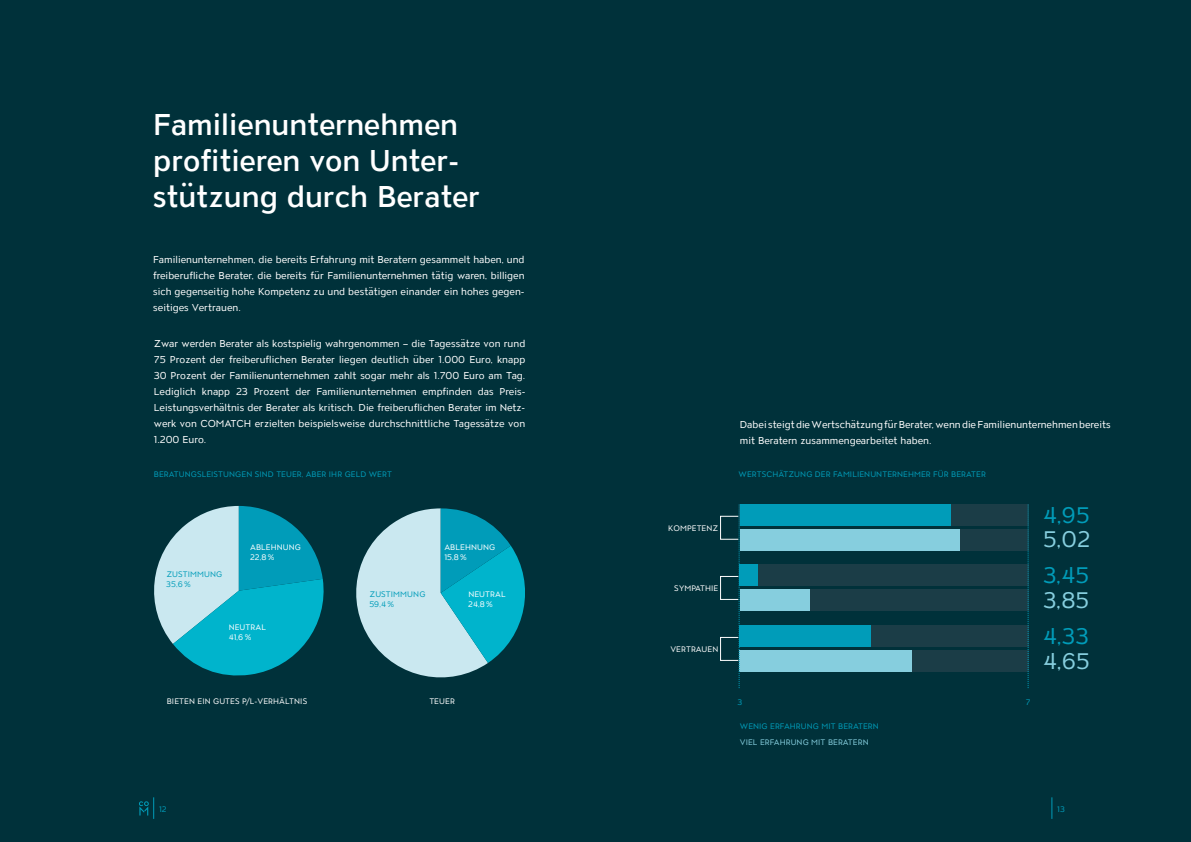
<style>
.page{position:relative;width:1191px;height:842px;background:#00313a}
.page>*{position:absolute;margin:0;border:0;box-sizing:border-box;transform-origin:0 0}
.t1{font:500 30px/36px "ATC Overlook";color:#fff}
.t2{font:22.5px "ATC Overlook";color:#009cb9}
.t3{font:22.5px "ATC Overlook";color:#86cede}
.t4{font:10px/16px "ATC Overlook";color:#fff;text-align:justify}
.t5{font:8px/10px "ATC Overlook";letter-spacing:.01em;color:#009cb9}
.t6{font:8px/10px "ATC Overlook";letter-spacing:.01em;color:#fff}
.t7{font:8px "ATC Overlook";letter-spacing:.01em;color:#86cede}
</style>
<div class="page">
<div style="left:739px;top:504px;width:289px;height:22px;background:#1b3d47"></div>
<div style="left:739px;top:504px;width:211px;height:22px;background:#009cb9"></div>
<div style="left:740px;top:529px;width:288px;height:22px;background:#1b3d47"></div>
<div style="left:740px;top:529px;width:219px;height:22px;background:#86cede"></div>
<div style="left:720px;top:516px;width:18px;height:23px;background:#00313a;border:1px solid #fff"></div>
<div style="left:740px;top:565px;width:288px;height:21px;background:#1b3d47"></div>
<div style="left:739px;top:565px;width:19px;height:21px;background:#009cb9"></div>
<div style="left:740px;top:589px;width:288px;height:22px;background:#1b3d47"></div>
<div style="left:740px;top:589px;width:69px;height:22px;background:#86cede"></div>
<div style="left:720px;top:576px;width:18px;height:23px;background:#00313a;border:1px solid #fff"></div>
<div style="left:739px;top:626px;width:289px;height:21px;background:#1b3d47"></div>
<div style="left:739px;top:626px;width:132px;height:21px;background:#009cb9"></div>
<div style="left:739px;top:650px;width:289px;height:22px;background:#1b3d47"></div>
<div style="left:739px;top:650px;width:173px;height:22px;background:#86cede"></div>
<div style="left:720px;top:637px;width:18px;height:23px;background:#00313a;border:1px solid #fff"></div>
<svg style="left:739px;top:504px;width:1px;height:184px"></svg>
<svg style="left:1028px;top:504px;width:1px;height:184px"></svg>
<svg style="left:154px;top:506px;width:170px;height:170px"></svg>
<svg style="left:356px;top:508px;width:169px;height:170px"></svg>
<svg style="left:139px;top:797px;width:15px;height:22px"></svg>
<svg style="left:1051px;top:797px;width:1px;height:22px"></svg>
<h1 class="t1" style="left:153px;top:108px;width:328px">Familienunternehmen profitieren von Unter&shy;stützung durch Berater</h1>
<p class="t4" style="left:153px;top:252px;width:373px">Familienunternehmen, die bereits Erfahrung mit Beratern gesammelt haben, und freiberufliche Berater, die bereits für Familienunternehmen tätig waren, billigen sich gegenseitig hohe Kompetenz zu und bestätigen einander ein hohes gegen&shy;seitiges Vertrauen.</p>
<p class="t4" style="left:154px;top:336px;width:373px">Zwar werden Berater als kostspielig wahrgenommen – die Tagessätze von rund 75 Prozent der freiberuflichen Berater liegen deutlich über 1.000 Euro, knapp 30 Prozent der Familienunternehmen zahlt sogar mehr als 1.700 Euro am Tag.<br>Lediglich knapp 23 Prozent der Familienunternehmen empfinden das Preis-Leistungsverhältnis der Berater als kritisch. Die freiberuflichen Berater im Netz&shy;werk von COMATCH erzielten beispielsweise durchschnittliche Tagessätze von 1.200 Euro.</p>
<p class="t5" style="left:154px;top:469px;width:239px">BERATUNGSLEISTUNGEN SIND TEUER, ABER IHR GELD WERT</p>
<p class="t5" style="left:166px;top:570px;width:58px">ZUSTIMMUNG<br>35,6 %</p>
<p class="t6" style="left:250px;top:543px;width:52px">ABLEHNUNG<br>22,8 %</p>
<p class="t6" style="left:229px;top:622px;width:39px">NEUTRAL<br>41,6 %</p>
<p class="t5" style="left:369px;top:589px;width:58px">ZUSTIMMUNG<br>59,4 %</p>
<p class="t6" style="left:444px;top:543px;width:52px">ABLEHNUNG<br>15,8 %</p>
<p class="t6" style="left:468px;top:589px;width:39px">NEUTRAL<br>24,8 %</p>
<p class="t6" style="left:167px;top:696px;width:142px">BIETEN EIN GUTES P/L-VERHÄLTNIS</p>
<p class="t6" style="left:429px;top:696px;width:27px">TEUER</p>
<p class="t6" style="left:668px;top:524px;width:52px">KOMPETENZ</p>
<p class="t6" style="left:674px;top:584px;width:46px">SYMPATHIE</p>
<p class="t6" style="left:670px;top:645px;width:50px">VERTRAUEN</p>
<p class="t4" style="left:740px;top:417px;width:372px">Dabei steigt die Wertschätzung für Berater, wenn die Familienunternehmen bereits mit Beratern zusammengearbeitet haben.</p>
<p class="t5" style="left:738px;top:470px;width:249px">WERTSCHÄTZUNG DER FAMILIENUNTERNEHMER FÜR BERATER</p>
<p class="t5" style="left:737px;top:697px;width:6px">3</p>
<p class="t5" style="left:1026px;top:697px;width:6px">7</p>
<p class="t5" style="left:740px;top:722px;width:140px">WENIG ERFAHRUNG MIT BERATERN</p>
<p class="t7" style="left:740px;top:738px;width:130px">VIEL ERFAHRUNG MIT BERATERN</p>
<h2 class="t2" style="left:1043px;top:502px;width:48px">4,95</h2>
<h2 class="t3" style="left:1043px;top:526px;width:49px">5,02</h2>
<h2 class="t2" style="left:1043px;top:562px;width:48px">3,45</h2>
<h2 class="t3" style="left:1043px;top:587px;width:48px">3,85</h2>
<h2 class="t2" style="left:1043px;top:623px;width:47px">4,33</h2>
<h2 class="t3" style="left:1043px;top:648px;width:48px">4,65</h2>
<p class="t5" style="left:159px;top:804px;width:9px">12</p>
<p class="t5" style="left:1057px;top:804px;width:9px">13</p>
</div>
